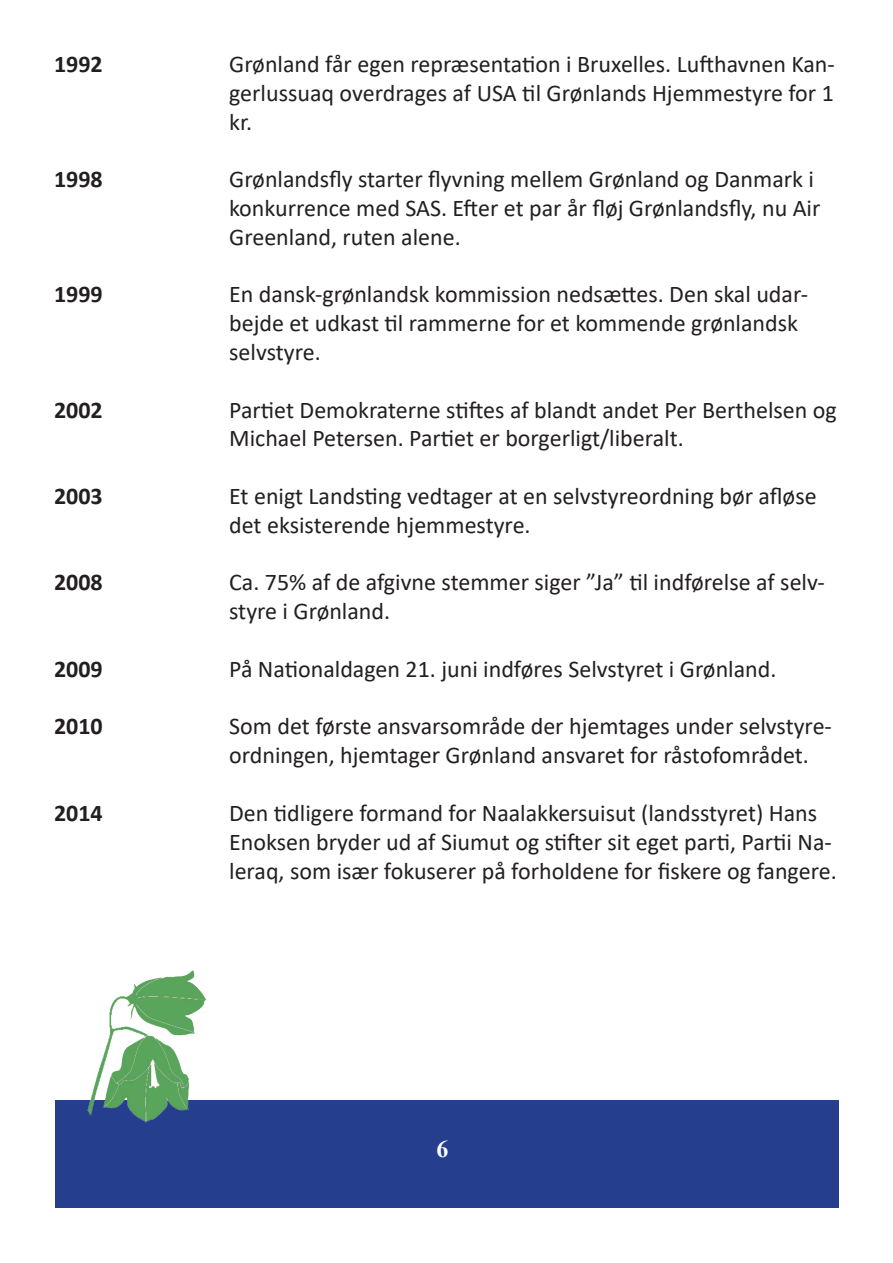
<style>
.page{position:relative;width:893px;height:1263px;background:#fff}
.page>*{position:absolute;margin:0;border:0;box-sizing:border-box;transform-origin:0 0}
.t1{font:24px/28.8px "Calibri";color:#231f20}
.t2{font:700 24px "Calibri";color:#231f20}
.t3{font:700 24px "Times New Roman";color:#fff}
</style>
<div class="page">
<div style="left:55px;top:1100px;width:783px;height:108px;background:#253f8e"></div>
<img style="left:87px;top:970px;width:120px;height:153px">
<p class="t2" style="left:54px;top:47px;width:50px">1992</p>
<p class="t2" style="left:54px;top:162px;width:50px">1998</p>
<p class="t2" style="left:54px;top:277px;width:50px">1999</p>
<p class="t2" style="left:54px;top:393px;width:50px">2002</p>
<p class="t2" style="left:54px;top:479px;width:50px">2003</p>
<p class="t2" style="left:54px;top:565px;width:50px">2008</p>
<p class="t2" style="left:54px;top:652px;width:50px">2009</p>
<p class="t2" style="left:54px;top:709px;width:50px">2010</p>
<p class="t2" style="left:54px;top:796px;width:50px">2014</p>
<p class="t1" style="left:229px;top:49px;width:607px;text-align:justify">Grønland får egen repræsentation i Bruxelles. Lufthavnen Kan&shy;gerlussuaq overdrages af USA til Grønlands Hjemmestyre for 1 kr.</p>
<p class="t1" style="left:229px;top:164px;width:593px">Grønlandsfly starter flyvning mellem Grønland og Danmark i konkurrence med SAS. Efter et par år fløj Grønlandsfly, nu Air<br>Greenland, ruten alene.</p>
<p class="t1" style="left:229px;top:279px;width:580px">En dansk-grønlandsk kommission nedsættes. Den skal udar&shy;bejde et udkast til rammerne for et kommende grønlandsk selvstyre.</p>
<p class="t1" style="left:229px;top:395px;width:609px">Partiet Demokraterne stiftes af blandt andet Per Berthelsen og<br>Michael Petersen. Partiet er borgerligt/liberalt.</p>
<p class="t1" style="left:229px;top:481px;width:589px">Et enigt Landsting vedtager at en selvstyreordning bør afløse det eksisterende hjemmestyre.</p>
<p class="t1" style="left:229px;top:567px;width:597px">Ca. 75% af de afgivne stemmer siger ”Ja” til indførelse af selv&shy;styre i Grønland.</p>
<p class="t1" style="left:229px;top:654px;width:549px">På Nationaldagen 21. juni indføres Selvstyret i Grønland.</p>
<p class="t1" style="left:229px;top:711px;width:604px">Som det første ansvarsområde der hjemtages under selvstyre&shy;ordningen, hjemtager Grønland ansvaret for råstofområdet.</p>
<p class="t1" style="left:229px;top:798px;width:609px">Den tidligere formand for Naalakkersuisut (landsstyret) Hans<br>Enoksen bryder ud af Siumut og stifter sit eget parti, Partii Na&shy;leraq, som især fokuserer på forholdene for fiskere og fangere.</p>
<p class="t3" style="left:436px;top:1131px;width:13px">6</p>
</div>
